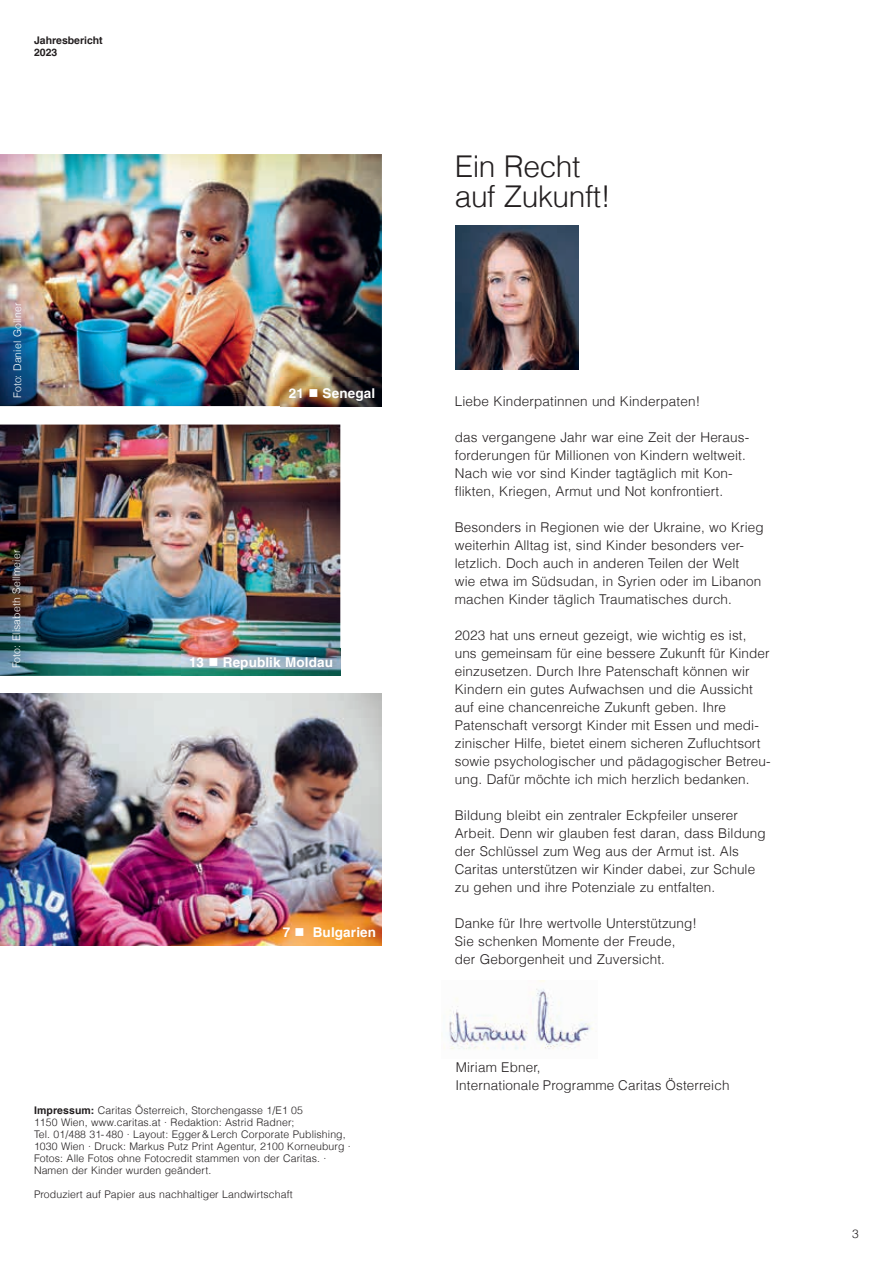
<style>
.page{position:relative;width:893px;height:1263px;background:#fff}
.page>*{position:absolute;margin:0;border:0;box-sizing:border-box;transform-origin:0 0}
.t1{font:300 30px/30px "Helvetica LT Com";letter-spacing:-.015em;color:#231f20}
.t2{font:300 13.5px/18px "Helvetica LT Com";letter-spacing:.01em;color:#231f20}
.t3{font:700 13.5px "Helvetica LT Com";letter-spacing:.01em;color:#fff}
.t4{font:300 12px "Helvetica LT Com";color:#231f20}
.t5{font:300 10.5px/12px "Helvetica LT Com";letter-spacing:.01em;color:#231f20}
.t6{font:300 10.5px "Helvetica LT Com";letter-spacing:.01em;color:#fff}
.t7{font:700 10.5px/12px "Helvetica LT Com";color:#231f20}
.s1{font-weight:700}
</style>
<div class="page">
<img style="left:444px;top:981px;width:150px;height:69px">
<img style="left:0;top:694px;width:382px;height:252px">
<img style="left:455px;top:226px;width:123px;height:144px">
<img style="left:0;top:154px;width:382px;height:252px">
<img style="left:0;top:425px;width:340px;height:251px">
<img style="left:280px;top:406px;width:102px;height:1px">
<img style="left:280px;top:378px;width:102px;height:28px">
<img style="left:340px;top:648px;width:1px;height:28px">
<img style="left:181px;top:648px;width:159px;height:28px">
<p class="t7" style="left:34px;top:34px;width:70px">Jahresbericht<br>2023</p>
<p class="t6" style="left:11px;top:398px;width:97px;rotate:-90deg">Foto: Daniel Gollner</p>
<p class="t6" style="left:10px;top:668px;width:120px;rotate:-90deg">Foto: Elisabeth Sellmeier</p>
<p class="t3" style="left:289px;top:385px;width:88px">21 ■ Senegal</p>
<p class="t3" style="left:189px;top:654px;width:145px">13 ■ Republik Moldau</p>
<p class="t3" style="left:283px;top:924px;width:95px">7 ■ Bulgarien</p>
<p class="t5" style="left:34px;top:1104px;width:318px"><span class="s1">Impressum:</span> Caritas Österreich, Storchengasse 1/E1 05<br>1150 Wien, www.caritas.at · Redaktion: Astrid Radner;<br>Tel. 01/488 31- 480 · Layout: Egger &amp; Lerch Corporate Publishing, 1030 Wien · Druck: Markus Putz Print Agentur, 2100 Korneuburg · Fotos: Alle Fotos ohne Fotocredit stammen von der Caritas. · Namen der Kinder wurden geändert.</p>
<p class="t5" style="left:34px;top:1188px;width:260px">Produziert auf Papier aus nachhaltiger Landwirtschaft</p>
<h1 class="t1" style="left:455px;top:152px;width:157px">Ein Recht auf Zukunft!</h1>
<p class="t2" style="left:455px;top:392px;width:247px">Liebe Kinderpatinnen und Kinderpaten!</p>
<p class="t2" style="left:455px;top:428px;width:296px">das vergangene Jahr war eine Zeit der Heraus&shy;forderungen für Millionen von Kindern weltweit.<br>Nach wie vor sind Kinder tagtäglich mit Kon&shy;flikten, Kriegen, Armut und Not konfrontiert.</p>
<p class="t2" style="left:455px;top:518px;width:310px">Besonders in Regionen wie der Ukraine, wo Krieg weiterhin Alltag ist, sind Kinder besonders ver&shy;letzlich. Doch auch in anderen Teilen der Welt<br>wie etwa im Südsudan, in Syrien oder im Libanon machen Kinder täglich Traumatisches durch.</p>
<p class="t2" style="left:455px;top:626px;width:317px">2023 hat uns erneut gezeigt, wie wichtig es ist, uns gemeinsam für eine bessere Zukunft für Kinder einzusetzen. Durch Ihre Patenschaft können wir Kindern ein gutes Aufwachsen und die Aussicht auf eine chancenreiche Zukunft geben. Ihre Patenschaft versorgt Kinder mit Essen und medi&shy;zinischer Hilfe, bietet einem sicheren Zufluchtsort sowie psychologischer und pädagogischer Betreu&shy;ung. Dafür möchte ich mich herzlich bedanken.</p>
<p class="t2" style="left:455px;top:806px;width:312px">Bildung bleibt ein zentraler Eckpfeiler unserer Arbeit. Denn wir glauben fest daran, dass Bildung der Schlüssel zum Weg aus der Armut ist. Als Caritas unterstützen wir Kinder dabei, zur Schule zu gehen und ihre Potenziale zu entfalten.</p>
<p class="t2" style="left:455px;top:914px;width:244px">Danke für Ihre wertvolle Unterstützung!<br>Sie schenken Momente der Freude, der Geborgenheit und Zuversicht.</p>
<p class="t2" style="left:455px;top:1058px;width:276px">Miriam Ebner,<br>Internationale Programme Caritas Österreich</p>
<p class="t4" style="left:852px;top:1226px;width:8px">3</p>
</div>
